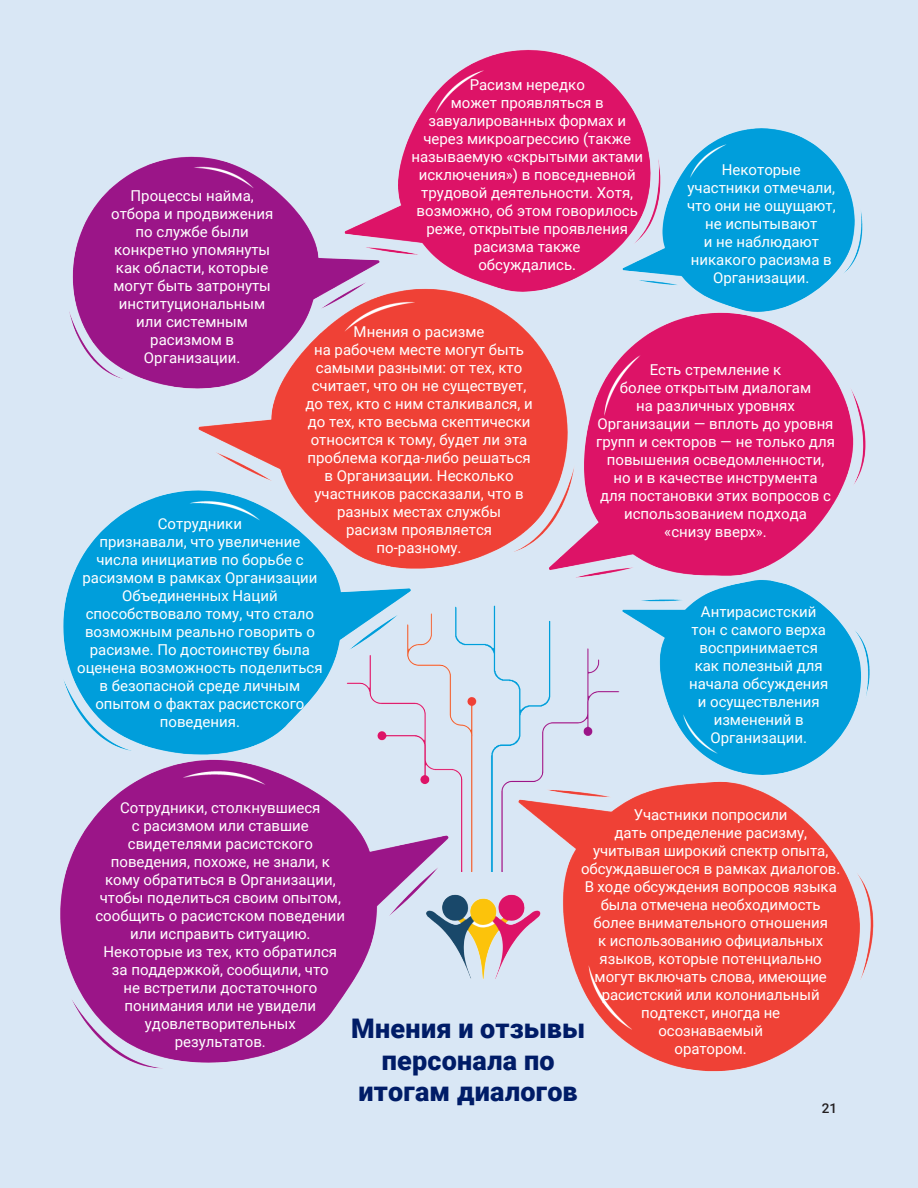
<style>
.page{position:relative;width:918px;height:1188px;background:#fff}
.page>*{position:absolute;margin:0;border:0;box-sizing:border-box;transform-origin:0 0}
.t1{font:900 27px/31.5px "Roboto";letter-spacing:.01em;color:#001c67;text-align:center}
.t2{font:15px/18px "Roboto";color:#fff;text-align:center}
.t3{font:500 13.5px "Roboto";color:#231f20}
</style>
<div class="page">
<div style="left:1px;top:0;width:917px;height:1188px;background:#d9e7f5"></div>
<img style="left:60px;top:49px;width:814px;height:1023px">
<p class="t2" style="left:411px;top:75px;width:233px">Расизм нередко<br>может проявляться в завуалированных формах и через микроагрессию (также называемую «скрытыми актами исключения») в повседневной трудовой деятельности. Хотя, возможно, об этом говорилось реже, открытые проявления расизма также<br>обсуждались.</p>
<p class="t2" style="left:687px;top:160px;width:150px">Некоторые участники отмечали, что они не ощущают, не испытывают<br>и не наблюдают никакого расизма в<br>Организации.</p>
<p class="t2" style="left:111px;top:186px;width:164px">Процессы найма, отбора и продвижения по службе были конкретно упомянуты как области, которые могут быть затронуты институциональным или системным расизмом в<br>Организации.</p>
<p class="t2" style="left:305px;top:322px;width:229px">Мнения о расизме<br>на рабочем месте могут быть самыми разными: от тех, кто считает, что он не существует, до тех, кто с ним сталкивался, и до тех, кто весьма скептически относится к тому, будет ли эта проблема когда-либо решаться в Организации. Несколько участников рассказали, что в разных местах службы<br>расизм проявляется по-разному.</p>
<p class="t2" style="left:596px;top:360px;width:240px">Есть стремление к<br>более открытым диалогам<br>на различных уровнях<br>Организации — вплоть до уровня групп и секторов — не только для повышения осведомленности,<br>но и в качестве инструмента<br>для постановки этих вопросов с использованием подхода<br>«снизу вверх».</p>
<p class="t2" style="left:77px;top:514px;width:247px">Сотрудники<br>признавали, что увеличение числа инициатив по борьбе с расизмом в рамках Организации<br>Объединенных Наций способствовало тому, что стало возможным реально говорить о расизме. По достоинству была оценена возможность поделиться в безопасной среде личным опытом о фактах расистского поведения.</p>
<p class="t2" style="left:689px;top:602px;width:141px">Антирасистский тон с самого верха воспринимается как полезный для начала обсуждения и осуществления изменений в<br>Организации.</p>
<p class="t2" style="left:95px;top:798px;width:251px">Сотрудники, столкнувшиеся<br>с расизмом или ставшие свидетелями расистского поведения, похоже, не знали, к кому обратиться в Организации, чтобы поделиться своим опытом, сообщить о расистском поведении или исправить ситуацию.<br>Некоторые из тех, кто обратился за поддержкой, сообщили, что<br>не встретили достаточного понимания или не увидели удовлетворительных<br>результатов.</p>
<p class="t2" style="left:581px;top:806px;width:261px">Участники попросили<br>дать определение расизму, учитывая широкий спектр опыта, обсуждавшегося в рамках диалогов.<br>В ходе обсуждения вопросов языка была отмечена необходимость более внимательного отношения<br>к использованию официальных языков, которые потенциально могут включать слова, имеющие расистский или колониальный подтекст, иногда не<br>осознаваемый<br>оратором.</p>
<h1 class="t1" style="left:351px;top:1012px;width:235px">Мнения и отзывы персонала по итогам диалогов</h1>
<p class="t3" style="left:822px;top:1098px;width:17px">21</p>
</div>
